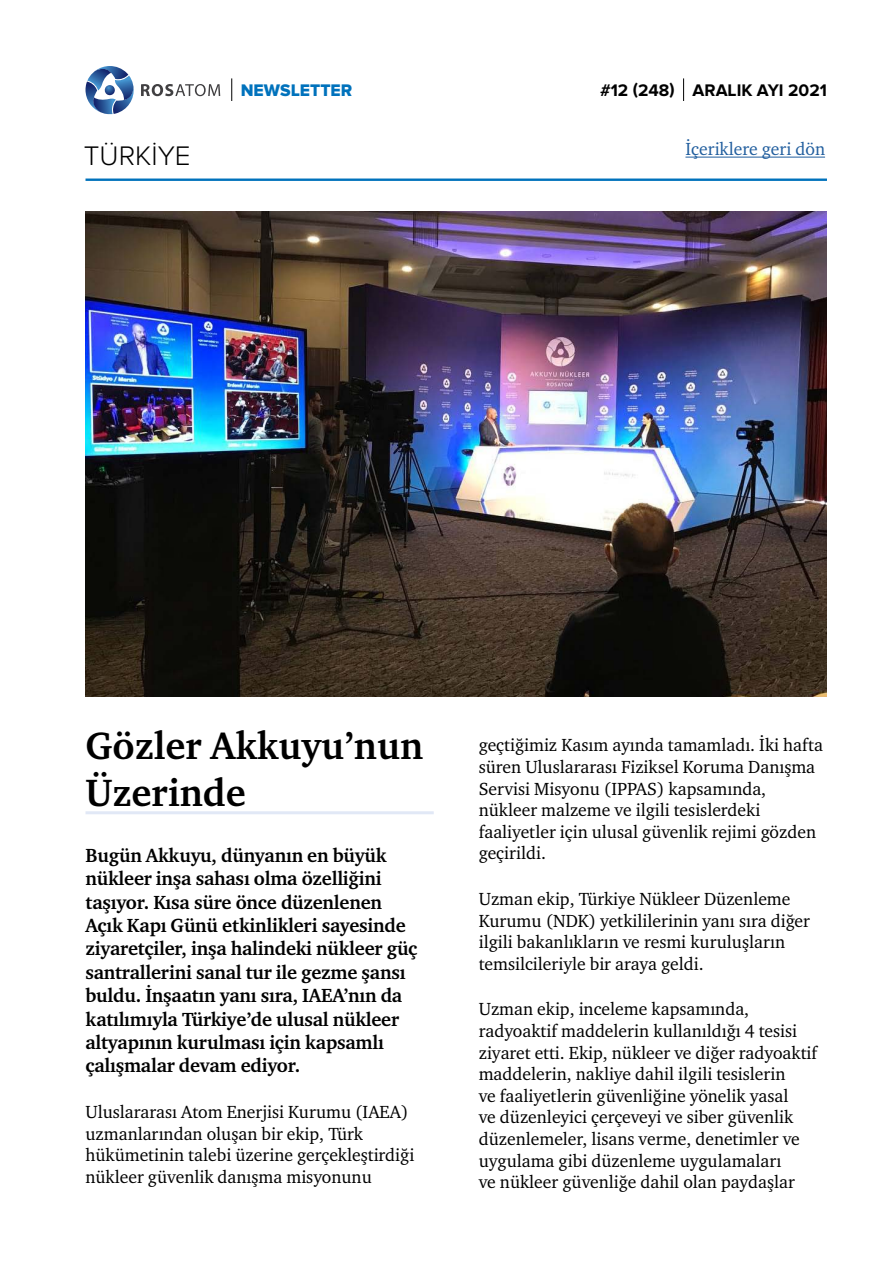
<style>
.page{position:relative;width:893px;height:1263px;background:#fff}
.page>*{position:absolute;margin:0;border:0;box-sizing:border-box;transform-origin:0 0}
.t1{font:700 39px/46.8px "Charter ITC";color:#000}
.t2{font:300 27.9px "Proxima Nova";color:#000}
.t3{font:700 19.5px/23.4px "Charter ITC";letter-spacing:-.01em;color:#000}
.t4{font:18px/21.6px "Charter ITC";color:#000}
.t5{font:18px "Charter ITC";color:#215e9e}
.t6{font:700 17.4px "Proxima Nova";color:#000}
.t7{font:17.4px "Proxima Nova Extrabld";color:#0072bc}
</style>
<div class="page">
<hr style="left:685px;top:157px;width:140px;height:1px;background:#215e9e">
<hr style="left:86px;top:179px;width:741px;height:2px;background:#0072bc">
<svg style="left:683px;top:78px;width:1px;height:23px"></svg>
<svg style="left:86px;top:66px;width:48px;height:48px"></svg>
<svg style="left:141px;top:84px;width:79px;height:12px"></svg>
<svg style="left:231px;top:78px;width:1px;height:23px"></svg>
<img style="left:86px;top:212px;width:741px;height:484px">
<hr style="left:86px;top:811px;width:348px;height:3px;background:#e1e8f6">
<h2 class="t2" style="left:84px;top:140px;width:108px">TÜRKİYE</h2>
<p class="t7" style="left:241px;top:80px;width:113px">NEWSLETTER</p>
<p class="t6" style="left:600px;top:80px;width:228px">#12 (248) ARALIK AYI 2021</p>
<p class="t5" style="left:685px;top:138px;width:141px">İçeriklere geri dön</p>
<h1 class="t1" style="left:86px;top:723px;width:339px">Gözler Akkuyu’nun<br>Üzerinde</h1>
<p class="t3" style="left:86px;top:843px;width:333px">Bugün Akkuyu, dünyanın en büyük nükleer inşa sahası olma özelliğini taşıyor. Kısa süre önce düzenlenen Açık Kapı Günü etkinlikleri sayesinde ziyaretçiler, inşa halindeki nükleer güç santrallerini sanal tur ile gezme şansı buldu. İnşaatın yanı sıra, IAEA’nın da katılımıyla Türkiye’de ulusal nükleer altyapının kurulması için kapsamlı çalışmalar devam ediyor.</p>
<p class="t4" style="left:86px;top:1101px;width:330px">Uluslararası Atom Enerjisi Kurumu (IAEA) uzmanlarından oluşan bir ekip, Türk hükümetinin talebi üzerine gerçekleştirdiği nükleer güvenlik danışma misyonunu</p>
<p class="t4" style="left:479px;top:734px;width:346px">geçtiğimiz Kasım ayında tamamladı. İki hafta süren Uluslararası Fiziksel Koruma Danışma Servisi Misyonu (IPPAS) kapsamında, nükleer malzeme ve ilgili tesislerdeki faaliyetler için ulusal güvenlik rejimi gözden geçirildi.</p>
<p class="t4" style="left:479px;top:888px;width:333px">Uzman ekip, Türkiye Nükleer Düzenleme Kurumu (NDK) yetkililerinin yanı sıra diğer ilgili bakanlıkların ve resmi kuruluşların temsilcileriyle bir araya geldi.</p>
<p class="t4" style="left:479px;top:998px;width:340px">Uzman ekip, inceleme kapsamında, radyoaktif maddelerin kullanıldığı 4 tesisi ziyaret etti. Ekip, nükleer ve diğer radyoaktif maddelerin, nakliye dahil ilgili tesislerin<br>ve faaliyetlerin güvenliğine yönelik yasal<br>ve düzenleyici çerçeveyi ve siber güvenlik düzenlemeler, lisans verme, denetimler ve uygulama gibi düzenleme uygulamaları<br>ve nükleer güvenliğe dahil olan paydaşlar</p>
</div>
